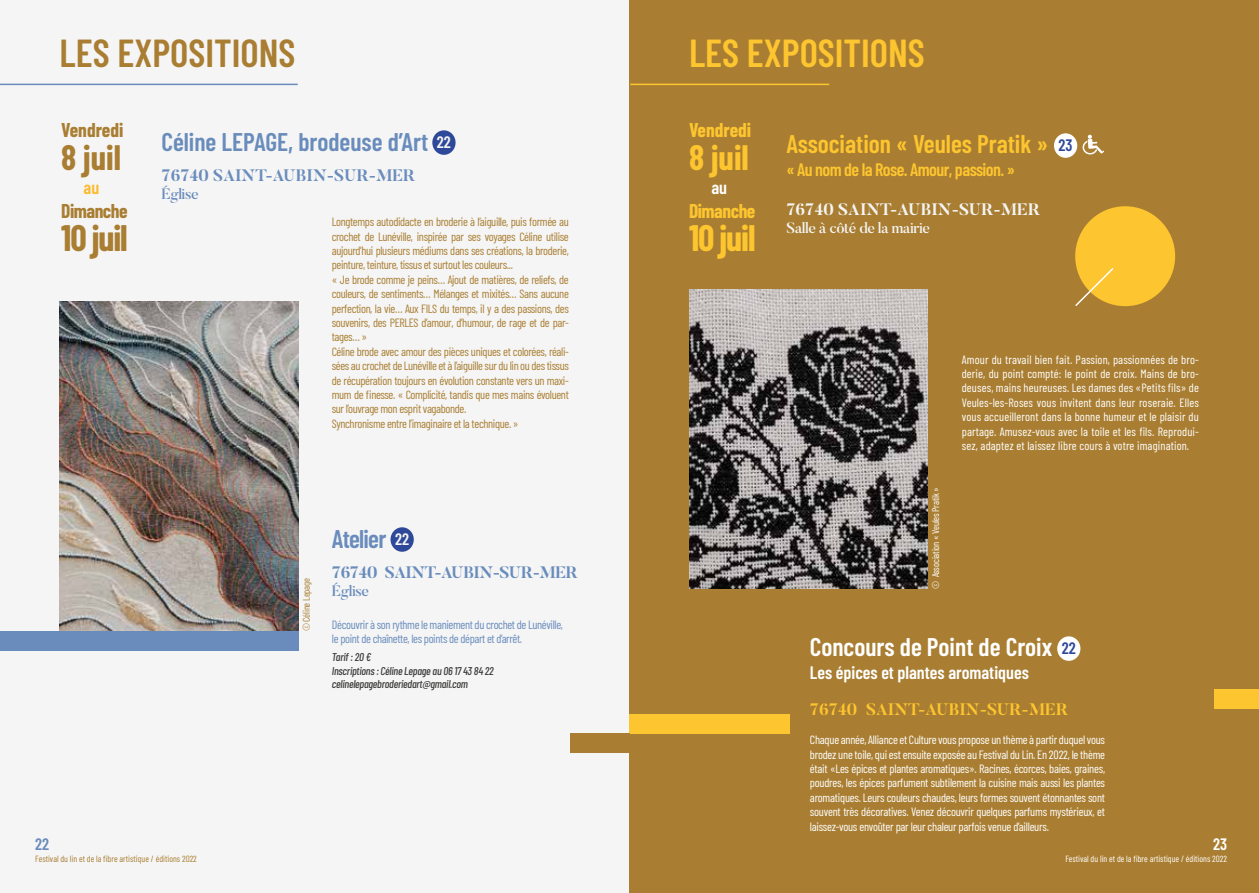
<style>
.page{position:relative;width:1259px;height:893px;background:#fff}
.page>*{position:absolute;margin:0;border:0;box-sizing:border-box;transform-origin:0 0}
.t1{font:600 39px "Barlow Condensed";color:#a97e32}
.t2{font:600 39px "Barlow Condensed";color:#fdc52f}
.t3{font:700 36px "Barlow Condensed";letter-spacing:-.03em;color:#a97e32}
.t4{font:700 36px "Barlow Condensed";letter-spacing:-.03em;color:#fdc52f}
.t5{font:700 34.5px "Barlow Condensed";color:#a97e32}
.t6{font:700 34.5px "Barlow Condensed";color:#fdc52f}
.t7{font:600 25.5px "Barlow Condensed";color:#698cbc}
.t8{font:600 25.5px "Barlow Condensed";color:#fdc52f}
.t9{font:600 25.5px "Barlow Condensed";color:#fff}
.t10{font:600 25.5px "Barlow Condensed";letter-spacing:-.03em;color:#698cbc}
.t11{font:700 19.5px "Barlow Condensed";color:#a97e32}
.t12{font:700 19.5px "Barlow Condensed";letter-spacing:-.025em;color:#a97e32}
.t13{font:700 19.5px "Barlow Condensed";color:#fdc52f}
.t14{font:700 19.5px "Barlow Condensed";letter-spacing:-.025em;color:#fdc52f}
.t15{font:600 18px "Barlow Condensed";color:#fff}
.t16{font:600 18px "Barlow Condensed";letter-spacing:-.03em;color:#fdc52f}
.t17{font:600 18px "Barlow Condensed";color:#fbbb30}
.t18{font:700 16.5px "Butler";color:#698cbc}
.t19{font:700 16.5px "Butler";letter-spacing:-.03em;color:#698cbc}
.t20{font:700 16.5px "Butler";color:#f5f5f5}
.t21{font:700 16.5px "Butler";color:#fdc52f}
.t22{font:600 16.5px "Barlow Condensed";color:#f5f5f5}
.t23{font:600 16.5px "Barlow Condensed";color:#2e4999}
.t24{font:600 16.5px "Barlow Condensed";color:#698cbc}
.t25{font:600 16.5px "Barlow Condensed";color:#fff}
.t26{font:500 15px "Butler";letter-spacing:-.03em;color:#f5f5f5}
.t27{font:500 15px "Butler";letter-spacing:-.03em;color:#698cbc}
.t28{font:12px/14.4px "Barlow Condensed";letter-spacing:-.015em;color:#fff;text-align:justify}
.t29{font:12px/14.4px "Barlow Condensed";letter-spacing:-.03em;color:#a97e32}
.t30{font:12px/14.4px "Barlow Condensed";letter-spacing:-.03em;color:#698cbc}
.t31{font:italic 500 11.25px/13.5px "Barlow Condensed";letter-spacing:-.02em;color:#3c3c3b}
.t32{font:9.75px "Barlow Condensed";letter-spacing:-.02em;color:#fff}
.t33{font:9.75px "Barlow Condensed";letter-spacing:-.02em;color:#a97e32}
.t34{font:9px "Barlow Condensed";color:#a97e32}
.t35{font:9px "Barlow Condensed";color:#fff}
</style>
<div class="page">
<div style="left:332px;top:214px;width:237px;height:228px;background:#f5f5f5"></div>
<hr style="left:0;top:84px;width:298px;height:1px;background:#698cbc">
<img style="left:59px;top:301px;width:240px;height:330px">
<div style="left:629px;top:0;width:630px;height:893px;background:#a97e32"></div>
<div style="left:1075px;top:206px;width:100px;height:100px;background:#fdc52f;border-radius:50%"></div>
<svg style="left:1075px;top:266px;width:39px;height:40px"></svg>
<div style="left:1214px;top:690px;width:45px;height:19px;background:#fdc52f"></div>
<hr style="left:630px;top:84px;width:199px;height:1px;background:#fdc52f">
<img style="left:689px;top:290px;width:238px;height:299px">
<div style="left:629px;top:714px;width:161px;height:19px;background:#fdc52f"></div>
<div style="left:570px;top:733px;width:59px;height:19px;background:#a97e32"></div>
<div style="left:0;top:631px;width:299px;height:19px;background:#698cbc"></div>
<div style="left:432px;top:130px;width:23px;height:25px;background:#2e4999;border-radius:50%"></div>
<div style="left:390px;top:527px;width:24px;height:25px;background:#2e4999;border-radius:50%"></div>
<svg style="left:1082px;top:135px;width:21px;height:20px"></svg>
<div style="left:1054px;top:133px;width:23px;height:25px;background:#fff;border-radius:50%"></div>
<div style="left:1057px;top:636px;width:23px;height:25px;background:#fff;border-radius:50%"></div>
<h1 class="t1" style="left:60px;top:25px;width:237px">LES EXPOSITIONS</h1>
<h3 class="t11" style="left:61px;top:116px;width:64px">Vendredi</h3>
<h3 class="t5" style="left:61px;top:133px;width:61px">8 juil</h3>
<h3 class="t12" style="left:61px;top:197px;width:68px">Dimanche</h3>
<h2 class="t3" style="left:61px;top:213px;width:68px">10 juil</h2>
<h3 class="t17" style="left:84px;top:175px;width:17px">au</h3>
<h3 class="t7" style="left:161px;top:124px;width:268px">Céline LEPAGE, brodeuse d’Art</h3>
<h3 class="t18" style="left:161px;top:165px;width:255px">76740 SAINT-AUBIN-SUR-MER</h3>
<p class="t27" style="left:161px;top:184px;width:39px">Église</p>
<p class="t29" style="left:332px;top:214px;width:239px">Longtemps autodidacte en broderie à l’aiguille, puis formée au crochet de Lunéville, inspirée par ses voyages Céline utilise aujourd’hui plusieurs médiums dans ses créations, la broderie, peinture, teinture, tissus et surtout les couleurs...<br>« Je brode comme je peins… Ajout de matières, de reliefs, de couleurs, de sentiments… Mélanges et mixités… Sans aucune perfection, la vie… Aux FILS du temps, il y a des passions, des souvenirs, des PERLES d’amour, d’humour, de rage et de par&shy;tages… »<br>Céline brode avec amour des pièces uniques et colorées, réali&shy;sées au crochet de Lunéville et à l’aiguille sur du lin ou des tissus de récupération toujours en évolution constante vers un maxi&shy;mum de finesse. « Complicité, tandis que mes mains évoluent sur l’ouvrage mon esprit vagabonde.<br>Synchronisme entre l’imaginaire et la technique. »</p>
<h3 class="t22" style="left:437px;top:131px;width:16px">22</h3>
<p class="t33" style="left:299px;top:631px;width:55px;rotate:-90deg">© Céline Lepage</p>
<h3 class="t10" style="left:332px;top:521px;width:56px">Atelier</h3>
<h3 class="t19" style="left:332px;top:562px;width:247px">76740 SAINT-AUBIN-SUR-MER</h3>
<p class="t27" style="left:332px;top:582px;width:39px">Église</p>
<p class="t30" style="left:332px;top:616px;width:232px">Découvrir à son rythme le maniement du crochet de Lunéville, le point de chaînette, les points de départ et d’arrêt.</p>
<p class="t31" style="left:332px;top:650px;width:163px">Tarif : 20 €<br>Inscriptions : Céline Lepage au 06 17 43 84 22 celinelepagebroderiedart@gmail.com</p>
<h3 class="t22" style="left:395px;top:528px;width:16px">22</h3>
<h3 class="t24" style="left:35px;top:832px;width:16px">22</h3>
<p class="t34" style="left:35px;top:852px;width:163px">Festival du lin et de la fibre artistique / éditions 2022</p>
<h1 class="t2" style="left:689px;top:25px;width:237px">LES EXPOSITIONS</h1>
<h3 class="t13" style="left:689px;top:116px;width:64px">Vendredi</h3>
<h3 class="t6" style="left:689px;top:133px;width:61px">8 juil</h3>
<h3 class="t14" style="left:689px;top:197px;width:68px">Dimanche</h3>
<h2 class="t4" style="left:689px;top:213px;width:68px">10 juil</h2>
<h3 class="t15" style="left:711px;top:175px;width:17px">au</h3>
<h3 class="t8" style="left:786px;top:126px;width:263px">Association « Veules Pratik »</h3>
<h3 class="t16" style="left:786px;top:157px;width:230px">« Au nom de la Rose. Amour, passion. »</h3>
<h3 class="t20" style="left:786px;top:199px;width:255px">76740 SAINT-AUBIN-SUR-MER</h3>
<p class="t26" style="left:786px;top:218px;width:145px">Salle à côté de la mairie</p>
<h3 class="t23" style="left:1058px;top:134px;width:16px">23</h3>
<p class="t32" style="left:928px;top:589px;width:103px;rotate:-90deg">© Association « Veules Pratik »</p>
<p class="t28" style="left:961px;top:351px;width:239px">Amour du travail bien fait. Passion, passionnées de bro&shy;derie, du point compté: le point de croix. Mains de bro&shy;deuses, mains heureuses. Les dames des «Petits fils» de Veules-les-Roses vous invitent dans leur roseraie. Elles vous accueilleront dans la bonne humeur et le plaisir du partage. Amusez-vous avec la toile et les fils. Reprodui&shy;sez, adaptez et laissez libre cours à votre imagination.</p>
<h3 class="t9" style="left:810px;top:629px;width:244px">Concours de Point de Croix</h3>
<h3 class="t15" style="left:810px;top:659px;width:220px">Les épices et plantes aromatiques</h3>
<h3 class="t21" style="left:810px;top:699px;width:260px">76740 SAINT-AUBIN-SUR-MER</h3>
<p class="t28" style="left:810px;top:732px;width:297px">Chaque année, Alliance et Culture vous propose un thème à partir duquel vous brodez une toile, qui est ensuite exposée au Festival du Lin. En 2022, le thème était «Les épices et plantes aromatiques». Racines, écorces, baies, graines, poudres, les épices parfument subtilement la cuisine mais aussi les plantes aromatiques. Leurs couleurs chaudes, leurs formes souvent étonnantes sont souvent très décoratives. Venez découvrir quelques parfums mystérieux, et laissez-vous envoûter par leur chaleur parfois venue d’ailleurs.</p>
<h3 class="t23" style="left:1061px;top:637px;width:16px">22</h3>
<h3 class="t25" style="left:1213px;top:832px;width:16px">23</h3>
<p class="t35" style="left:1065px;top:853px;width:163px">Festival du lin et de la fibre artistique / éditions 2022</p>
</div>
